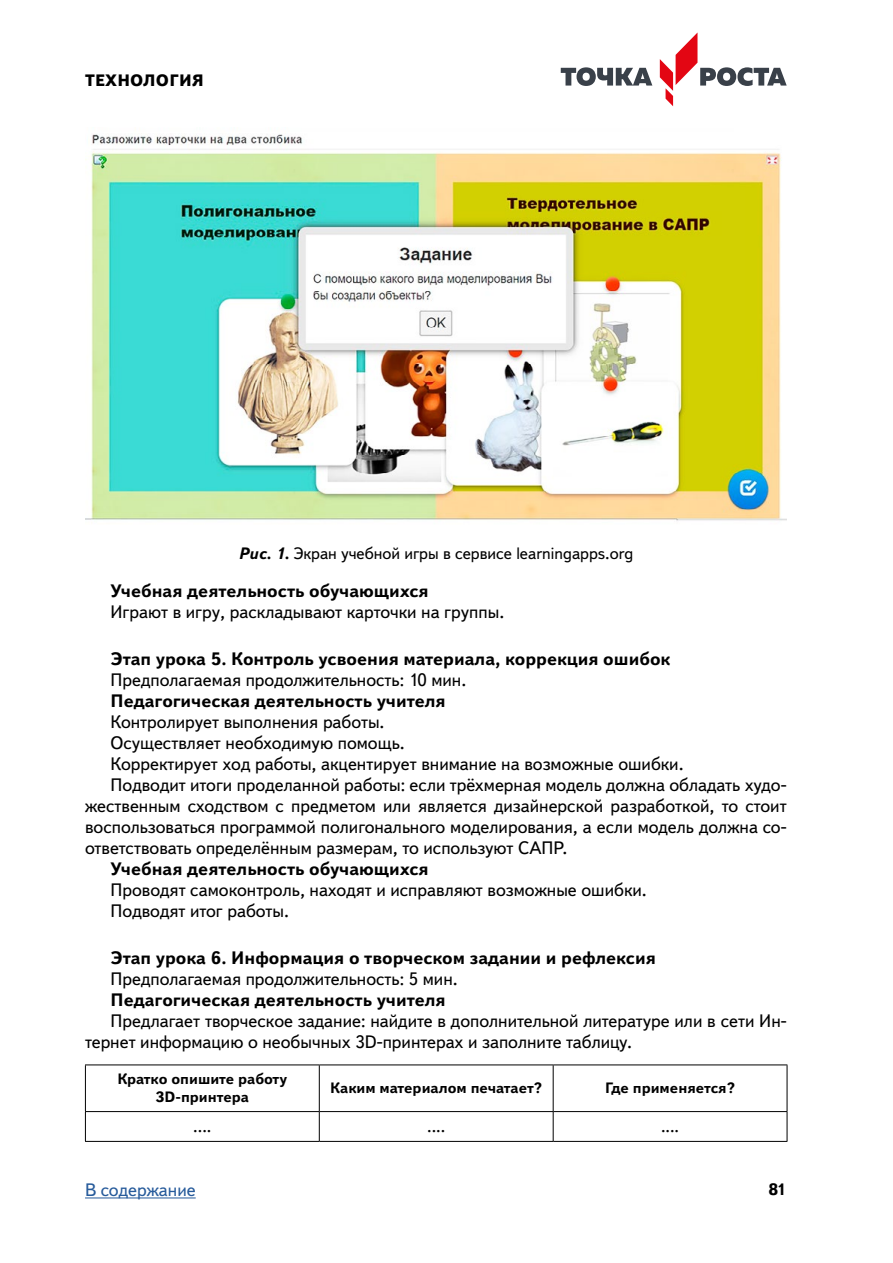
<style>
.page{position:relative;width:893px;height:1263px;background:#fff}
.page>*{position:absolute;margin:0;border:0;box-sizing:border-box;transform-origin:0 0}
.Основной{font:18px/21px "Textbook New";color:#000;text-align:justify}
.Основной-2{font:700 18px "Textbook New";color:#000}
.Основной_6_0{font:700 18px "Textbook New";color:#000}
.t1{font:18px "Textbook New";color:#275b9b}
.Рис__Подпись{font:16.5px "Textbook New";color:#000}
.Таблица_по_Центру{font:16.5px "Textbook New";color:#000}
.t2{font:800 16.5px "Textbook New";letter-spacing:.01em;color:#000}
.t3{font:700 16.5px "Textbook New";color:#000}
.Таблица_Головка{font:700 15px/18px "Textbook New";color:#000;text-align:center}
.s1{font-weight:700;font-style:italic}
</style>
<div class="page">
<svg style="left:561px;top:67px;width:91px;height:19px"></svg>
<svg style="left:660px;top:32px;width:127px;height:74px"></svg>
<hr style="left:85px;top:1197px;width:111px;height:1px;background:#275b9b">
<img style="left:85px;top:134px;width:701px;height:387px">
<svg style="left:85px;top:1112px;width:1px;height:29px"></svg>
<hr style="left:85px;top:1141px;width:234px;height:1px;background:#000">
<svg style="left:319px;top:1112px;width:1px;height:29px"></svg>
<hr style="left:319px;top:1141px;width:234px;height:1px;background:#000">
<svg style="left:553px;top:1112px;width:1px;height:29px"></svg>
<svg style="left:787px;top:1112px;width:1px;height:29px"></svg>
<hr style="left:553px;top:1141px;width:234px;height:1px;background:#000">
<hr style="left:85px;top:1064px;width:234px;height:1px;background:#000">
<hr style="left:85px;top:1065px;width:1px;height:46px;background:#000">
<hr style="left:85px;top:1111px;width:234px;height:1px;background:#000">
<hr style="left:319px;top:1064px;width:234px;height:1px;background:#000">
<hr style="left:319px;top:1065px;width:1px;height:46px;background:#000">
<hr style="left:319px;top:1111px;width:234px;height:1px;background:#000">
<hr style="left:553px;top:1064px;width:234px;height:1px;background:#000">
<hr style="left:553px;top:1065px;width:1px;height:46px;background:#000">
<hr style="left:787px;top:1065px;width:1px;height:46px;background:#000">
<hr style="left:553px;top:1111px;width:234px;height:1px;background:#000">
<p class="t2" style="left:85px;top:70px;width:120px">ТЕХНОЛОГИЯ</p>
<p class="Рис__Подпись" style="left:238px;top:544px;width:396px"><span class="s1">Рис. 1.</span> Экран учебной игры в сервисе learningapps.org</p>
<p class="Основной-2" style="left:111px;top:580px;width:320px">Учебная деятельность обучающихся</p>
<p class="Основной" style="left:111px;top:602px;width:393px">Играют в игру, раскладывают карточки на группы.</p>
<p class="Основной_6_0" style="left:111px;top:647px;width:561px">Этап урока 5. Контроль усвоения материала, коррекция ошибок</p>
<p class="Основной" style="left:111px;top:669px;width:355px">Предполагаемая продолжительность: 10 мин.</p>
<p class="Основной-2" style="left:111px;top:689px;width:337px">Педагогическая деятельность учителя</p>
<p class="Основной" style="left:111px;top:711px;width:273px">Контролирует выполнения работы.</p>
<p class="Основной" style="left:111px;top:732px;width:293px">Осуществляет необходимую помощь.</p>
<p class="Основной" style="left:111px;top:753px;width:572px">Корректирует ход работы, акцентирует внимание на возможные ошибки.</p>
<p class="Основной" style="left:85px;top:774px;width:703px;text-indent:26px">Подводит итоги проделанной работы: если трёхмерная модель должна обладать худо&shy;жественным сходством с предметом или является дизайнерской разработкой, то стоит воспользоваться программой полигонального моделирования, а если модель должна со&shy;ответствовать определённым размерам, то используют САПР.</p>
<p class="Основной-2" style="left:111px;top:857px;width:320px">Учебная деятельность обучающихся</p>
<p class="Основной" style="left:111px;top:879px;width:535px">Проводят самоконтроль, находят и исправляют возможные ошибки.</p>
<p class="Основной" style="left:111px;top:900px;width:178px">Подводят итог работы.</p>
<p class="Основной_6_0" style="left:111px;top:946px;width:547px">Этап урока 6. Информация о творческом задании и рефлексия</p>
<p class="Основной" style="left:111px;top:968px;width:346px">Предполагаемая продолжительность: 5 мин.</p>
<p class="Основной-2" style="left:111px;top:988px;width:337px">Педагогическая деятельность учителя</p>
<p class="Основной" style="left:85px;top:1010px;width:703px;text-indent:26px">Предлагает творческое задание: найдите в дополнительной литературе или в сети Ин&shy;тернет информацию о необычных 3D-принтерах и заполните таблицу.</p>
<p class="Таблица_Головка" style="left:117px;top:1070px;width:171px">Кратко опишите работу<br>3D-принтера</p>
<p class="Таблица_Головка" style="left:330px;top:1079px;width:213px">Каким материалом печатает?</p>
<p class="Таблица_Головка" style="left:605px;top:1079px;width:131px">Где применяется?</p>
<p class="Таблица_по_Центру" style="left:193px;top:1116px;width:6px">....</p>
<p class="Таблица_по_Центру" style="left:427px;top:1116px;width:6px">....</p>
<p class="Таблица_по_Центру" style="left:661px;top:1116px;width:6px">....</p>
<p class="t1" style="left:85px;top:1179px;width:112px">В содержание</p>
<p class="t3" style="left:769px;top:1179px;width:20px">81</p>
</div>
